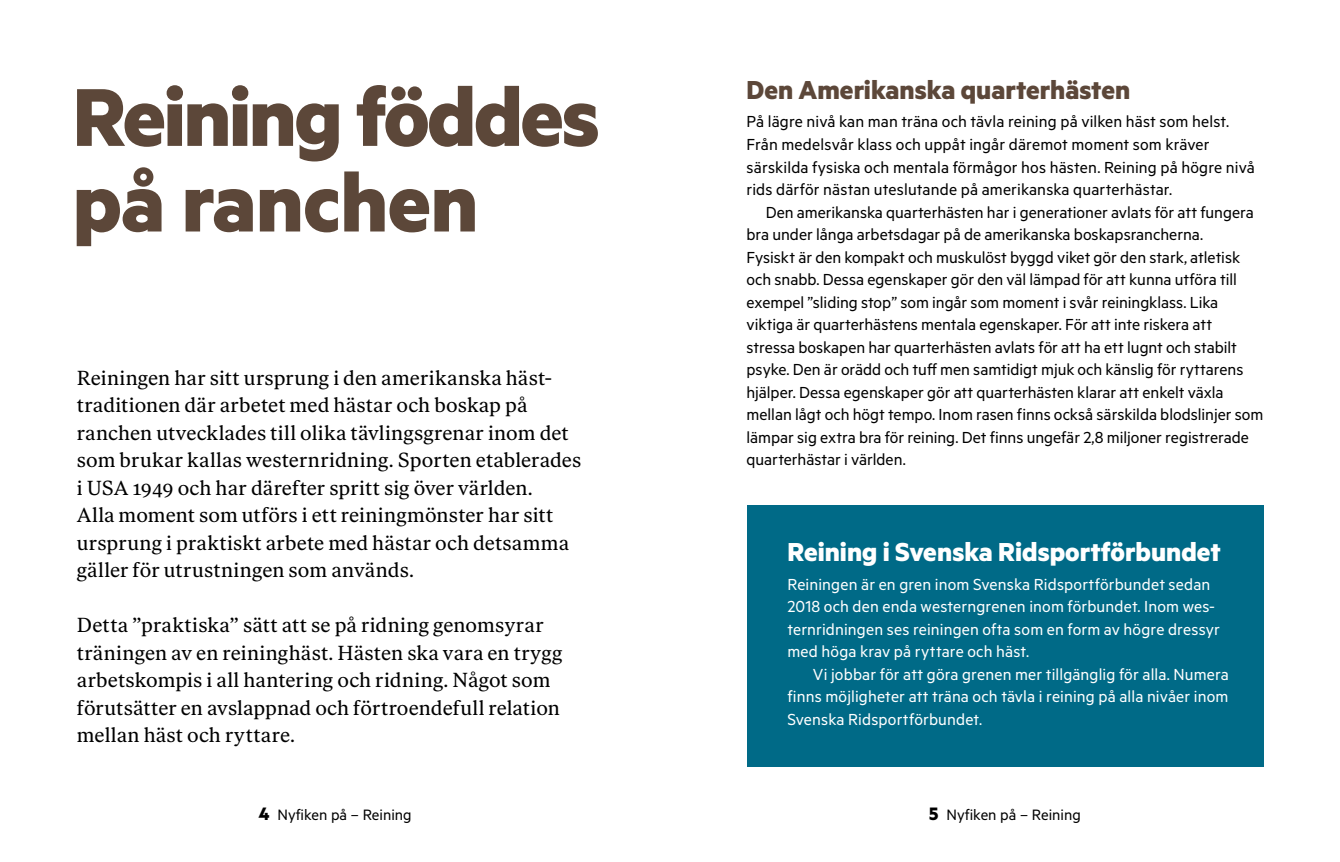
<style>
.page{position:relative;width:1340px;height:862px;background:#fff}
.page>*{position:absolute;margin:0;border:0;box-sizing:border-box;transform-origin:0 0}
.t1{font:700 92.25px/85.5px "Metric";letter-spacing:-.025em;color:#5c4739}
.t2{font:700 29.25px "Metric";color:#fff}
.t3{font:700 29.25px "Metric";color:#5c4739}
.t4{font:20.25px/27.4px "Ivar Text";letter-spacing:.01em;color:#000}
.t5{font:18px/22.5px "Metric";color:#000}
.t6{font:18px/22.5px "Metric";letter-spacing:.01em;color:#fff}
.t7{font:16.88px "Metric";color:#000}
.s1{font-weight:700;font-size:20.25px}
</style>
<div class="page">
<div style="left:746px;top:504px;width:517px;height:261px;background:#006a87"></div>
<h1 class="t1" style="left:73px;top:71px;width:528px">Reining föddes på ranchen</h1>
<p class="t4" style="left:77px;top:364px;width:506px">Reiningen har sitt ursprung i den amerikanska häst&shy;traditionen där arbetet med hästar och boskap på ranchen utvecklades till olika tävlingsgrenar inom det som brukar kallas westernridning. Sporten etablerades i USA 1949 och har därefter spritt sig över världen.<br>Alla moment som utförs i ett reiningmönster har sitt ursprung i praktiskt arbete med hästar och detsamma gäller för utrustningen som används.</p>
<p class="t4" style="left:77px;top:611px;width:487px">Detta ”praktiska” sätt att se på ridning genomsyrar träningen av en reininghäst. Hästen ska vara en trygg arbetskompis i all hantering och ridning. Något som förutsätter en avslappnad och förtroendefull relation mellan häst och ryttare.</p>
<h2 class="t3" style="left:746px;top:71px;width:385px">Den Amerikanska quarterhästen</h2>
<p class="t5" style="left:746px;top:110px;width:510px">På lägre nivå kan man träna och tävla reining på vilken häst som helst.<br>Från medelsvår klass och uppåt ingår däremot moment som kräver särskilda fysiska och mentala förmågor hos hästen. Reining på högre nivå rids därför nästan uteslutande på amerikanska quarterhästar.</p>
<p class="t5" style="left:746px;top:200px;width:518px;text-indent:19px">Den amerikanska quarterhästen har i generationer avlats för att fungera bra under långa arbetsdagar på de amerikanska boskapsrancherna.<br>Fysiskt är den kompakt och muskulöst byggd viket gör den stark, atletisk och snabb. Dessa egenskaper gör den väl lämpad för att kunna utföra till exempel ”sliding stop” som ingår som moment i svår reiningklass. Lika viktiga är quarterhästens mentala egenskaper. För att inte riskera att stressa boskapen har quarterhästen avlats för att ha ett lugnt och stabilt psyke. Den är orädd och tuff men samtidigt mjuk och känslig för ryttarens hjälper. Dessa egenskaper gör att quarterhästen klarar att enkelt växla mellan lågt och högt tempo. Inom rasen finns också särskilda blodslinjer som lämpar sig extra bra för reining. Det finns ungefär 2,8 miljoner registrerade quarterhästar i världen.</p>
<h2 class="t2" style="left:787px;top:533px;width:435px">Reining i Svenska Ridsportförbundet</h2>
<p class="t6" style="left:787px;top:572px;width:434px">Reiningen är en gren inom Svenska Ridsportförbundet sedan 2018 och den enda westerngrenen inom förbundet. Inom wes&shy;ternridningen ses reiningen ofta som en form av högre dressyr med höga krav på ryttare och häst.</p>
<p class="t6" style="left:787px;top:662px;width:443px;text-align:justify;text-indent:26px">Vi jobbar för att göra grenen mer tillgänglig för alla. Numera finns möjligheter att träna och tävla i reining på alla nivåer inom Svenska Ridsportförbundet.</p>
<p class="t7" style="left:258px;top:804px;width:155px"><span class="s1">4</span> Nyfiken på – Reining</p>
<p class="t7" style="left:929px;top:804px;width:153px"><span class="s1">5</span> Nyfiken på – Reining</p>
</div>
